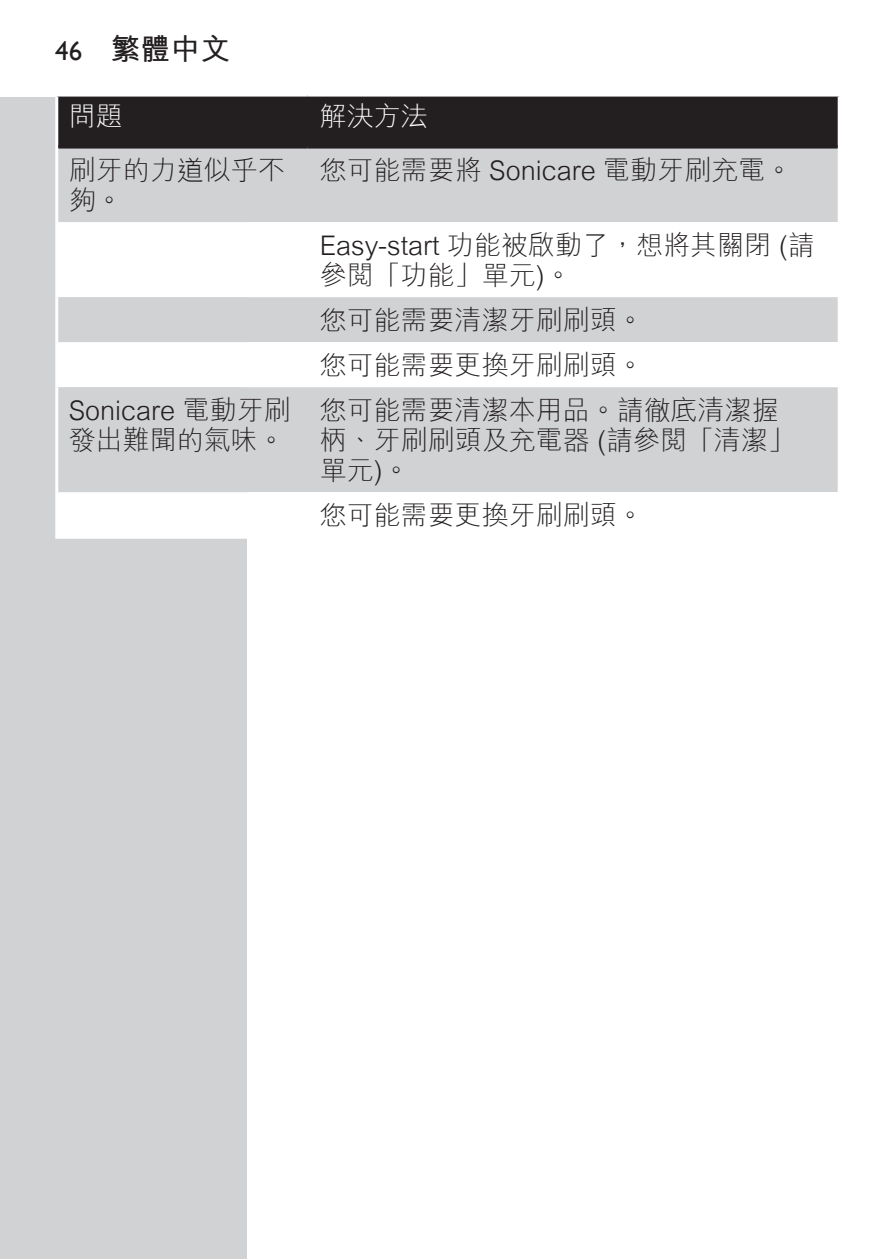
<style>
.page{position:relative;width:893px;height:1259px;background:#fff}
.page>*{position:absolute;margin:0;border:0;box-sizing:border-box;transform-origin:0 0}
.t1{font:700 30px "M Hei B5";color:#231f20}
.t2{font:300 27px/30px "M Hei B5";color:#231f20}
.t3{font:300 27px "M Hei B5";color:#fff}
.s1{font-family:"Gill Sans Alt One WGL";font-weight:400;font-size:27px}
</style>
<div class="page">
<hr style="left:892px;top:98px;width:1px;height:1161px;background:#d1d2d4">
<div style="left:0;top:98px;width:247px;height:1161px;background:#d1d2d4"></div>
<div style="left:58px;top:97px;width:780px;height:49px;background:#231f20"></div>
<div style="left:58px;top:149px;width:780px;height:73px;background:#d1d2d4"></div>
<svg style="left:58px;top:222px;width:780px;height:314px"></svg>
<hr style="left:55px;top:97px;width:3px;height:50px;background:#fff">
<hr style="left:55px;top:147px;width:3px;height:75px;background:#fff">
<hr style="left:55px;top:222px;width:3px;height:75px;background:#fff">
<hr style="left:55px;top:297px;width:3px;height:45px;background:#fff">
<hr style="left:55px;top:342px;width:3px;height:45px;background:#fff">
<hr style="left:55px;top:387px;width:3px;height:105px;background:#fff">
<hr style="left:55px;top:492px;width:3px;height:44px;background:#fff">
<hr style="left:55px;top:536px;width:253px;height:3px;background:#fff">
<hr style="left:58px;top:146px;width:250px;height:3px;background:#231f20">
<hr style="left:308px;top:146px;width:530px;height:3px;background:#231f20">
<p class="t1" style="left:55px;top:34px;width:177px"><span class="s1">46</span> 繁體中文</p>
<p class="t3" style="left:69px;top:102px;width:56px">問題</p>
<p class="t3" style="left:320px;top:102px;width:109px">解決方法</p>
<p class="t2" style="left:69px;top:156px;width:218px">刷牙的力道似乎不夠。</p>
<p class="t2" style="left:320px;top:156px;width:474px">您可能需要將 Sonicare 電動牙刷充電。</p>
<p class="t2" style="left:320px;top:231px;width:497px">Easy-start 功能被啟動了，想將其關閉 (請參閱「功能」單元)。</p>
<p class="t2" style="left:320px;top:299px;width:325px;line-height:45px">您可能需要清潔牙刷刷頭。您可能需要更換牙刷刷頭。</p>
<p class="t2" style="left:69px;top:396px;width:224px">Sonicare 電動牙刷發出難聞的氣味。</p>
<p class="t2" style="left:320px;top:396px;width:477px">您可能需要清潔本用品。請徹底清潔握柄、牙刷刷頭及充電器 (請參閱「清潔」單元)。</p>
<p class="t2" style="left:320px;top:501px;width:325px">您可能需要更換牙刷刷頭。</p>
</div>
